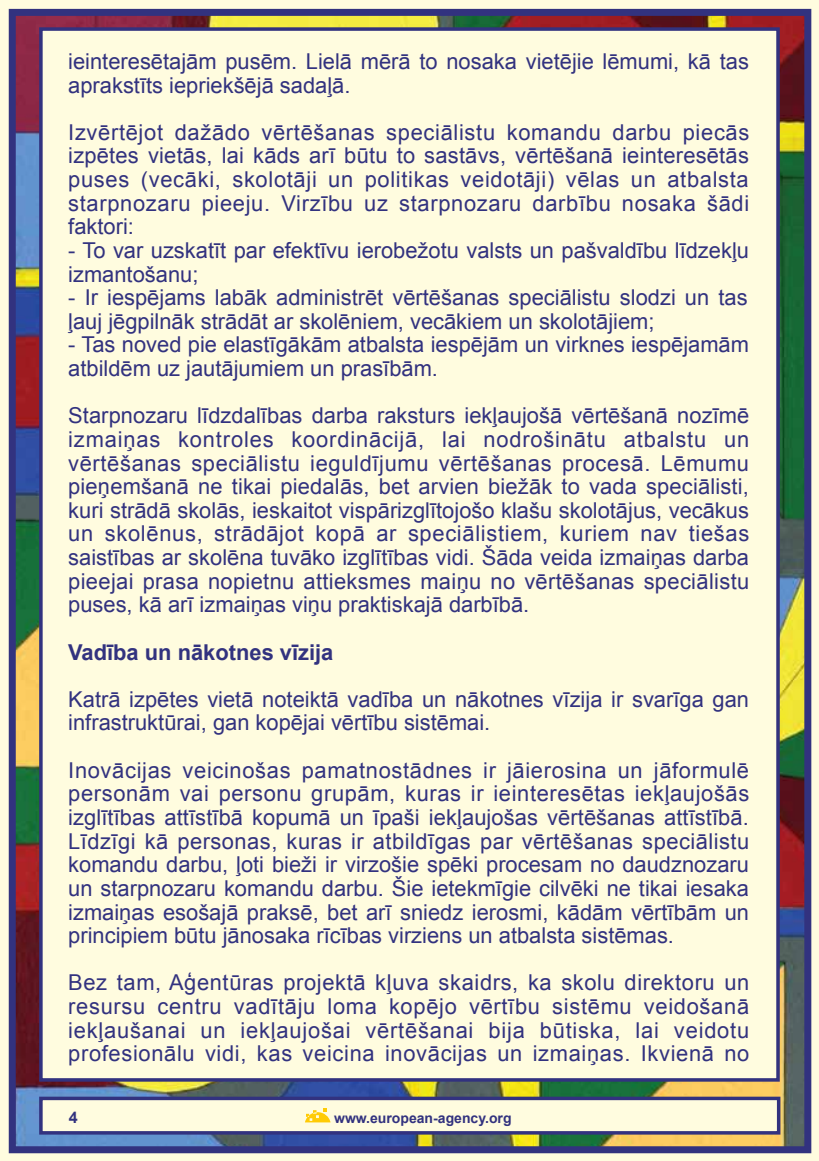
<style>
.page{position:relative;width:819px;height:1161px;background:#fff}
.page>*{position:absolute;margin:0;border:0;box-sizing:border-box;transform-origin:0 0}
.t1{font:21.88px/23.6px "Arial";color:#32327f}
.t2{font:700 21.88px "Arial";color:#32327f}
.t3{font:700 16.1px "Arial";color:#32327f}
.t4{font:700 14px "Arial";color:#32327f}
</style>
<div class="page">
<img style="left:17px;top:17px;width:786px;height:1128px">
<div style="left:0;top:0;width:819px;height:12px;background:#fffcdf"></div>
<div style="left:807px;top:0;width:12px;height:1161px;background:#fffcdf"></div>
<div style="left:0;top:1150px;width:819px;height:11px;background:#fffcdf"></div>
<div style="left:0;top:0;width:12px;height:1161px;background:#fffcdf"></div>
<div style="left:9px;top:9px;width:802px;height:1144px;border:7px solid #32327f"></div>
<div style="left:39px;top:27px;width:740px;height:1054px;background:#fffcdf;border:4px solid #32327f"></div>
<div style="left:39px;top:1096px;width:741px;height:38px;background:#fffcdf;border:4px solid #32327f"></div>
<svg style="left:305px;top:1109px;width:25px;height:13px"></svg>
<p class="t1" style="left:68px;top:50px;width:682px">ieinteresētajām pusēm. Lielā mērā to nosaka vietējie lēmumi, kā tas aprakstīts iepriekšējā sadaļā.</p>
<p class="t1" style="left:68px;top:120px;width:682px;text-align:justify">Izvērtējot dažādo vērtēšanas speciālistu komandu darbu piecās izpētes vietās, lai kāds arī būtu to sastāvs, vērtēšanā ieinteresētās puses (vecāki, skolotāji un politikas veidotāji) vēlas un atbalsta starpnozaru pieeju. Virzību uz starpnozaru darbību nosaka šādi faktori:</p>
<p class="t1" style="left:68px;top:239px;width:682px">- To var uzskatīt par efektīvu ierobežotu valsts un pašvaldību līdzekļu izmantošanu;</p>
<p class="t1" style="left:68px;top:286px;width:680px">- Ir iespējams labāk administrēt vērtēšanas speciālistu slodzi un tas ļauj jēgpilnāk strādāt ar skolēniem, vecākiem un skolotājiem;</p>
<p class="t1" style="left:68px;top:333px;width:682px">- Tas noved pie elastīgākām atbalsta iespējām un virknes iespējamām atbildēm uz jautājumiem un prasībām.</p>
<p class="t1" style="left:68px;top:404px;width:682px;text-align:justify">Starpnozaru līdzdalības darba raksturs iekļaujošā vērtēšanā nozīmē izmaiņas kontroles koordinācijā, lai nodrošinātu atbalstu un vērtēšanas speciālistu ieguldījumu vērtēšanas procesā. Lēmumu pieņemšanā ne tikai piedalās, bet arvien biežāk to vada speciālisti, kuri strādā skolās, ieskaitot vispārizglītojošo klašu skolotājus, vecākus un skolēnus, strādājot kopā ar speciālistiem, kuriem nav tiešas saistības ar skolēna tuvāko izglītības vidi. Šāda veida izmaiņas darba pieejai prasa nopietnu attieksmes maiņu no vērtēšanas speciālistu puses, kā arī izmaiņas viņu praktiskajā darbībā.</p>
<p class="t2" style="left:68px;top:637px;width:267px">Vadība un nākotnes vīzija</p>
<p class="t1" style="left:68px;top:687px;width:682px">Katrā izpētes vietā noteiktā vadība un nākotnes vīzija ir svarīga gan infrastruktūrai, gan kopējai vērtību sistēmai.</p>
<p class="t1" style="left:68px;top:758px;width:682px;text-align:justify">Inovācijas veicinošas pamatnostādnes ir jāierosina un jāformulē personām vai personu grupām, kuras ir ieinteresētas iekļaujošās izglītības attīstībā kopumā un īpaši iekļaujošas vērtēšanas attīstībā.<br>Līdzīgi kā personas, kuras ir atbildīgas par vērtēšanas speciālistu komandu darbu, ļoti bieži ir virzošie spēki procesam no daudznozaru un starpnozaru komandu darbu. Šie ietekmīgie cilvēki ne tikai iesaka izmaiņas esošajā praksē, bet arī sniedz ierosmi, kādām vērtībām un principiem būtu jānosaka rīcības virziens un atbalsta sistēmas.</p>
<p class="t1" style="left:68px;top:971px;width:682px;text-align:justify">Bez tam, Aģentūras projektā kļuva skaidrs, ka skolu direktoru un resursu centru vadītāju loma kopējo vērtību sistēmu veidošanā iekļaušanai un iekļaujošai vērtēšanai bija būtiska, lai veidotu profesionālu vidi, kas veicina inovācijas un izmaiņas. Ikvienā no</p>
<p class="t3" style="left:69px;top:1106px;width:10px">4</p>
<p class="t4" style="left:334px;top:1108px;width:179px">www.european-agency.org</p>
</div>
